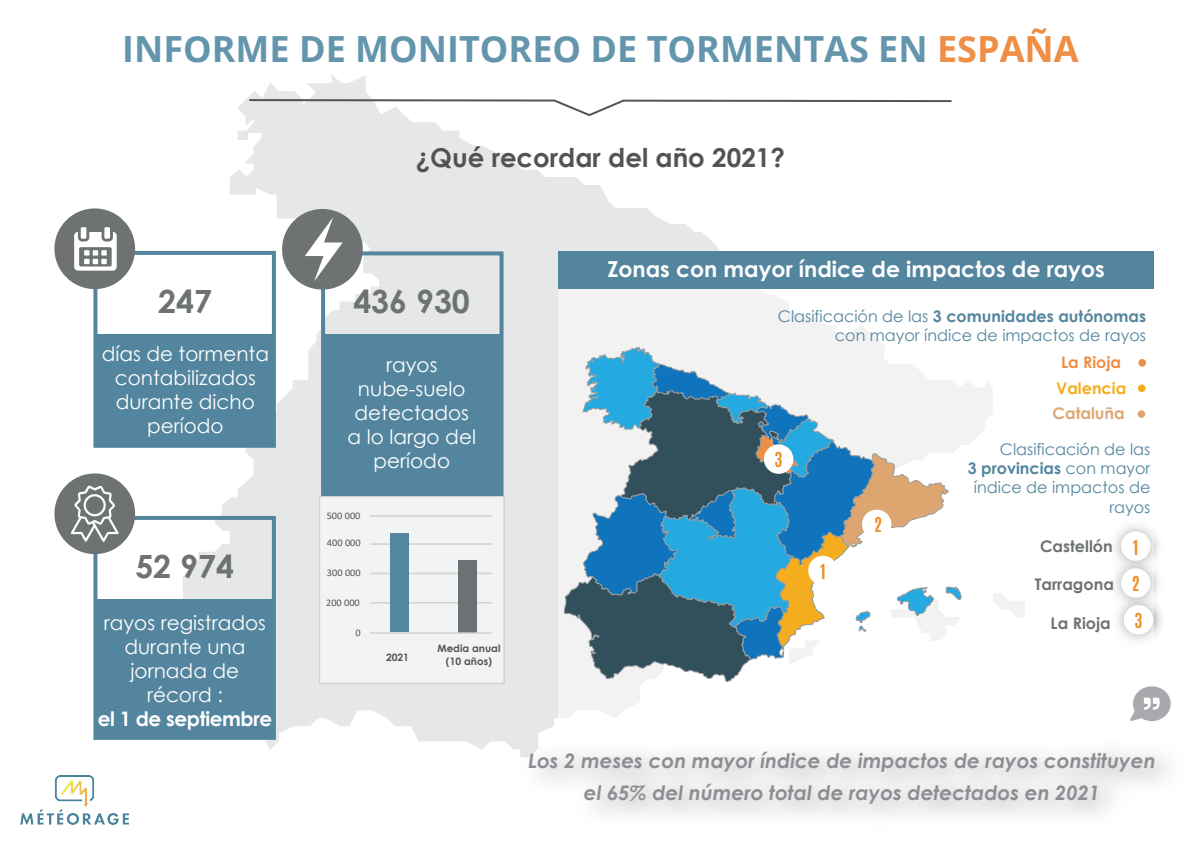
<style>
.page{position:relative;width:1191px;height:842px;background:#fff}
.page>*{position:absolute;margin:0;border:0;box-sizing:border-box;transform-origin:0 0}
.t1{font:700 36px "Open Sans";color:#6396ad}
.t2{font:700 32px "Century Gothic";color:#6e7273}
.t3{font:700 26px "Century Gothic";color:#525352}
.t4{font:700 22px "Century Gothic";color:#fff}
.t5{font:20px/24px "Century Gothic";color:#fff;text-align:center}
.t6{font:italic 700 20px/32px "Century Gothic";color:#8c8e93;text-align:center}
.t7{font:700 20px "Century Gothic";letter-spacing:-.02em;color:#fff}
.t8{font:700 17.2px/36.8px "Antonio";color:#f08c24}
.t9{font:16px/19.2px "Century Gothic";color:#53859e;text-align:right}
.t10{font:700 16px "Century Gothic";color:#6e7273}
.t11{font:700 16px "Century Gothic";color:#f3ad1e}
.t12{font:700 16px "Century Gothic";color:#dda671}
.t13{font:700 16px "Century Gothic";color:#ef8e45}
.t14{font:700 10.2px/12.2px "Century Gothic";color:#515455;text-align:center}
.t15{font:10px "Calibri";letter-spacing:-.005em;color:#515455}
.s1{color:#ef8e45}
.s2{font-weight:700}
</style>
<div class="page">
<svg style="left:183px;top:75px;width:535px;height:675px;fill:#e6e7e9"></svg>
<svg style="left:247px;top:98px;width:705px;height:19px"></svg>
<div style="left:321px;top:251px;width:182px;height:245px;border:4px solid #53859e"></div>
<div style="left:322px;top:335px;width:179px;height:159px;background:#53859e"></div>
<div style="left:282px;top:209px;width:81px;height:81px;background:#6e7273;border-radius:50%"></div>
<svg style="left:305px;top:217px;width:38px;height:64px"></svg>
<div style="left:93px;top:251px;width:183px;height:197px;border:4px solid #53859e"></div>
<div style="left:95px;top:334px;width:178px;height:112px;background:#53859e"></div>
<div style="left:54px;top:208px;width:81px;height:81px;background:#6e7273;border-radius:50%"></div>
<svg style="left:74px;top:232px;width:43px;height:39px"></svg>
<div style="left:81px;top:227px;width:5px;height:12px;background:#fff"></div>
<div style="left:104px;top:227px;width:6px;height:12px;background:#fff"></div>
<div style="left:93px;top:516px;width:183px;height:224px;border:4px solid #53859e"></div>
<div style="left:95px;top:599px;width:178px;height:139px;background:#53859e"></div>
<div style="left:54px;top:473px;width:81px;height:81px;background:#6e7273;border-radius:50%"></div>
<svg style="left:71px;top:485px;width:48px;height:57px"></svg>
<div style="left:558px;top:251px;width:596px;height:508px;background:linear-gradient(to right,#f5f5f5,#fff)"></div>
<div style="left:1138px;top:384px;width:7px;height:8px;background:#f3ad1e;border-radius:50%"></div>
<div style="left:1138px;top:359px;width:8px;height:8px;background:#ef8e45;border-radius:50%"></div>
<div style="left:1137px;top:410px;width:8px;height:8px;background:#dda671;border-radius:50%"></div>
<div style="left:558px;top:251px;width:596px;height:38px;background:#53859e"></div>
<img style="left:1103px;top:514px;width:56px;height:37px">
<div style="left:1121px;top:531px;width:29px;height:30px;background:#fff;border-radius:50%"></div>
<img style="left:1103px;top:551px;width:56px;height:64px">
<div style="left:1121px;top:568px;width:29px;height:30px;background:#fff;border-radius:50%"></div>
<img style="left:1106px;top:588px;width:56px;height:64px">
<div style="left:1123px;top:605px;width:30px;height:29px;background:#fff;border-radius:50%"></div>
<img style="left:500px;top:726px;width:668px;height:89px">
<svg style="left:1130px;top:686px;width:40px;height:35px"></svg>
<img style="left:20px;top:775px;width:108px;height:49px">
<div style="left:319px;top:497px;width:185px;height:187px;background:#f2f3f4"></div>
<hr style="left:370px;top:515px;width:122px;height:2px;background:#d0d1d1">
<hr style="left:370px;top:543px;width:122px;height:2px;background:#d0d1d1">
<hr style="left:370px;top:573px;width:122px;height:1px;background:#d0d1d1">
<hr style="left:370px;top:602px;width:122px;height:2px;background:#d0d1d1">
<div style="left:458px;top:560px;width:19px;height:73px;background:#6e7173"></div>
<hr style="left:370px;top:632px;width:122px;height:2px;background:#d0d1d1">
<div style="left:319px;top:496px;width:185px;height:188px;border:2px solid #d0d1d1"></div>
<div style="left:390px;top:534px;width:18px;height:98px;background:#54869e"></div>
<svg style="left:564px;top:347px;width:398px;height:335px"></svg>
<div style="left:764px;top:444px;width:29px;height:30px;background:#fff;border-radius:50%"></div>
<div style="left:808px;top:556px;width:29px;height:29px;background:#fff;border-radius:50%"></div>
<div style="left:862px;top:510px;width:29px;height:29px;background:#fff;border-radius:50%"></div>
<h1 class="t1" style="left:122px;top:23px;width:958px">INFORME DE MONITOREO DE TORMENTAS EN <span class="s1">ESPAÑA</span></h1>
<h3 class="t3" style="left:416px;top:138px;width:371px">¿Qué recordar del año 2021?</h3>
<h2 class="t2" style="left:158px;top:277px;width:55px">247</h2>
<p class="t5" style="left:102px;top:341px;width:169px">días de tormenta contabilizados durante dicho período</p>
<h2 class="t2" style="left:135px;top:542px;width:100px">52 974</h2>
<p class="t5" style="left:104px;top:610px;width:164px">rayos registrados durante una jornada de récord :</p>
<p class="t7" style="left:98px;top:703px;width:176px">el 1 de septiembre</p>
<h2 class="t2" style="left:353px;top:277px;width:118px">436 930</h2>
<p class="t5" style="left:348px;top:352px;width:130px">rayos nube-suelo detectados a lo largo del período</p>
<p class="t15" style="left:327px;top:509px;width:35px">500 000</p>
<p class="t15" style="left:327px;top:536px;width:35px">400 000</p>
<p class="t15" style="left:327px;top:566px;width:35px">300 000</p>
<p class="t15" style="left:326px;top:595px;width:35px">200 000</p>
<p class="t15" style="left:355px;top:625px;width:7px">0</p>
<p class="t14" style="left:386px;top:651px;width:24px">2021</p>
<p class="t14" style="left:437px;top:642px;width:64px">Media anual (10 años)</p>
<p class="t4" style="left:607px;top:252px;width:499px">Zonas con mayor índice de impactos de rayos</p>
<p class="t9" style="left:778px;top:306px;width:369px">Clasificación de las <span class="s2">3 comunidades autónomas </span>con mayor índice de impactos de rayos</p>
<p class="t11" style="left:1056px;top:376px;width:72px">Valencia</p>
<p class="t13" style="left:1061px;top:350px;width:62px">La Rioja</p>
<p class="t12" style="left:1052px;top:401px;width:73px">Cataluña</p>
<p class="t8" style="left:774px;top:442px;width:10px">3</p>
<p class="t8" style="left:820px;top:553px;width:7px">1</p>
<p class="t8" style="left:874px;top:507px;width:9px">2</p>
<p class="t9" style="left:967px;top:439px;width:184px">Clasificación de las<br><span class="s2">3 provincias</span> con mayor índice de impactos de rayos</p>
<p class="t8" style="left:1131px;top:529px;width:12px">1<br>2<br>3</p>
<p class="t10" style="left:1040px;top:534px;width:74px">Castellón</p>
<p class="t10" style="left:1034px;top:572px;width:81px">Tarragona</p>
<p class="t10" style="left:1050px;top:611px;width:62px">La Rioja</p>
<p class="t6" style="left:528px;top:744px;width:629px">Los 2 meses con mayor índice de impactos de rayos constituyen el 65% del número total de rayos detectados en 2021</p>
</div>
